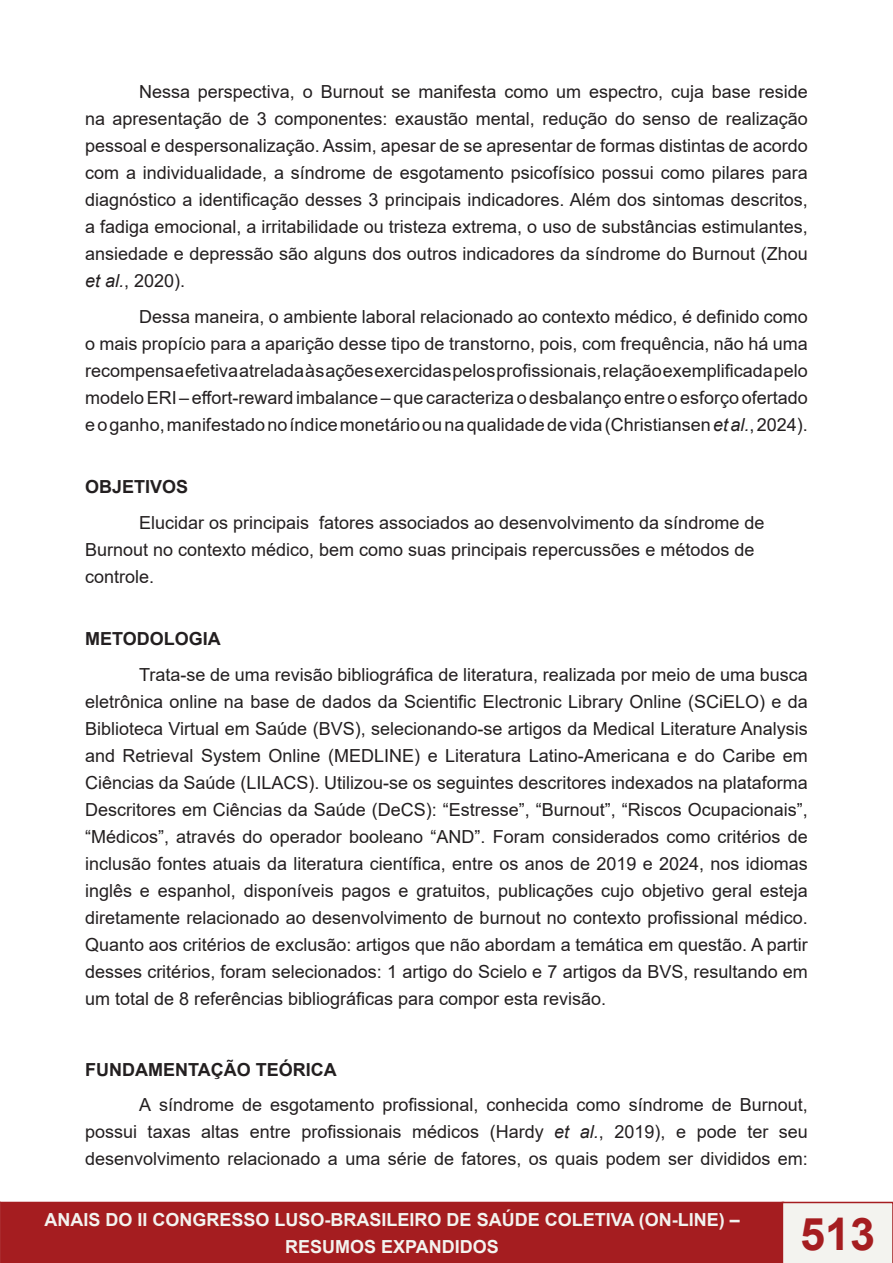
<style>
.page{position:relative;width:893px;height:1263px;background:#fff}
.page>*{position:absolute;margin:0;border:0;box-sizing:border-box;transform-origin:0 0}
.t1{font:700 45px "Arial";color:#a51d20}
.t2{font:18px/27px "Arial";color:#231f20;text-align:justify}
.t3{font:700 18px/27px "Arial";color:#f3f3ef;text-align:center}
.t4{font:700 18px "Arial";color:#231f20}
.s1{font-style:italic}
</style>
<div class="page">
<div style="left:1px;top:1202px;width:782px;height:60px;background:#a51d20"></div>
<div style="left:0;top:1202px;width:784px;height:61px;border:2px solid #a51d20"></div>
<svg style="left:0;top:1202px;width:1px;height:61px"></svg>
<div style="left:782px;top:1202px;width:111px;height:61px;background:#f3f3ef"></div>
<p class="t2" style="left:85px;top:78px;width:724px;text-indent:54px">Nessa perspectiva, o Burnout se manifesta como um espectro, cuja base reside na apresentação de 3 componentes: exaustão mental, redução do senso de realização pessoal e despersonalização. Assim, apesar de se apresentar de formas distintas de acordo com a individualidade, a síndrome de esgotamento psicofísico possui como pilares para diagnóstico a identificação desses 3 principais indicadores. Além dos sintomas descritos, a fadiga emocional, a irritabilidade ou tristeza extrema, o uso de substâncias estimulantes, ansiedade e depressão são alguns dos outros indicadores da síndrome do Burnout (Zhou <span class="s1">et al.</span>, 2020).</p>
<p class="t2" style="left:85px;top:303px;width:724px;text-indent:54px">Dessa maneira, o ambiente laboral relacionado ao contexto médico, é definido como o mais propício para a aparição desse tipo de transtorno, pois, com frequência, não há uma recompensa efetiva atrelada às ações exercidas pelos profissionais, relação exemplificada pelo modelo ERI – effort-reward imbalance – que caracteriza o desbalanço entre o esforço ofertado e o ganho, manifestado no índice monetário ou na qualidade de vida (Christiansen <span class="s1">et al.</span>, 2024).</p>
<p class="t4" style="left:85px;top:474px;width:105px">OBJETIVOS</p>
<p class="t2" style="left:85px;top:509px;width:681px;text-align:left;text-indent:54px">Elucidar os principais fatores associados ao desenvolvimento da síndrome de<br>Burnout no contexto médico, bem como suas principais repercussões e métodos de controle.</p>
<p class="t4" style="left:85px;top:626px;width:137px">METODOLOGIA</p>
<p class="t2" style="left:85px;top:661px;width:724px;text-indent:54px">Trata-se de uma revisão bibliográfica de literatura, realizada por meio de uma busca eletrônica online na base de dados da Scientific Electronic Library Online (SCiELO) e da Biblioteca Virtual em Saúde (BVS), selecionando-se artigos da Medical Literature Analysis and Retrieval System Online (MEDLINE) e Literatura Latino-Americana e do Caribe em Ciências da Saúde (LILACS). Utilizou-se os seguintes descritores indexados na plataforma Descritores em Ciências da Saúde (DeCS): “Estresse”, “Burnout”, “Riscos Ocupacionais”, “Médicos”, através do operador booleano “AND”. Foram considerados como critérios de inclusão fontes atuais da literatura científica, entre os anos de 2019 e 2024, nos idiomas inglês e espanhol, disponíveis pagos e gratuitos, publicações cujo objetivo geral esteja diretamente relacionado ao desenvolvimento de burnout no contexto profissional médico.<br>Quanto aos critérios de exclusão: artigos que não abordam a temática em questão. A partir desses critérios, foram selecionados: 1 artigo do Scielo e 7 artigos da BVS, resultando em um total de 8 referências bibliográficas para compor esta revisão.</p>
<p class="t4" style="left:85px;top:1057px;width:253px">FUNDAMENTAÇÃO TEÓRICA</p>
<p class="t2" style="left:85px;top:1091px;width:724px;text-indent:54px">A síndrome de esgotamento profissional, conhecida como síndrome de Burnout, possui taxas altas entre profissionais médicos (Hardy <span class="s1">et al.</span>, 2019), e pode ter seu desenvolvimento relacionado a uma série de fatores, os quais podem ser divididos em:</p>
<p class="t3" style="left:45px;top:1206px;width:697px">ANAIS DO II CONGRESSO LUSO-BRASILEIRO DE SAÚDE COLETIVA (ON-LINE) –<br>RESUMOS EXPANDIDOS</p>
<h1 class="t1" style="left:800px;top:1202px;width:77px">513</h1>
</div>
